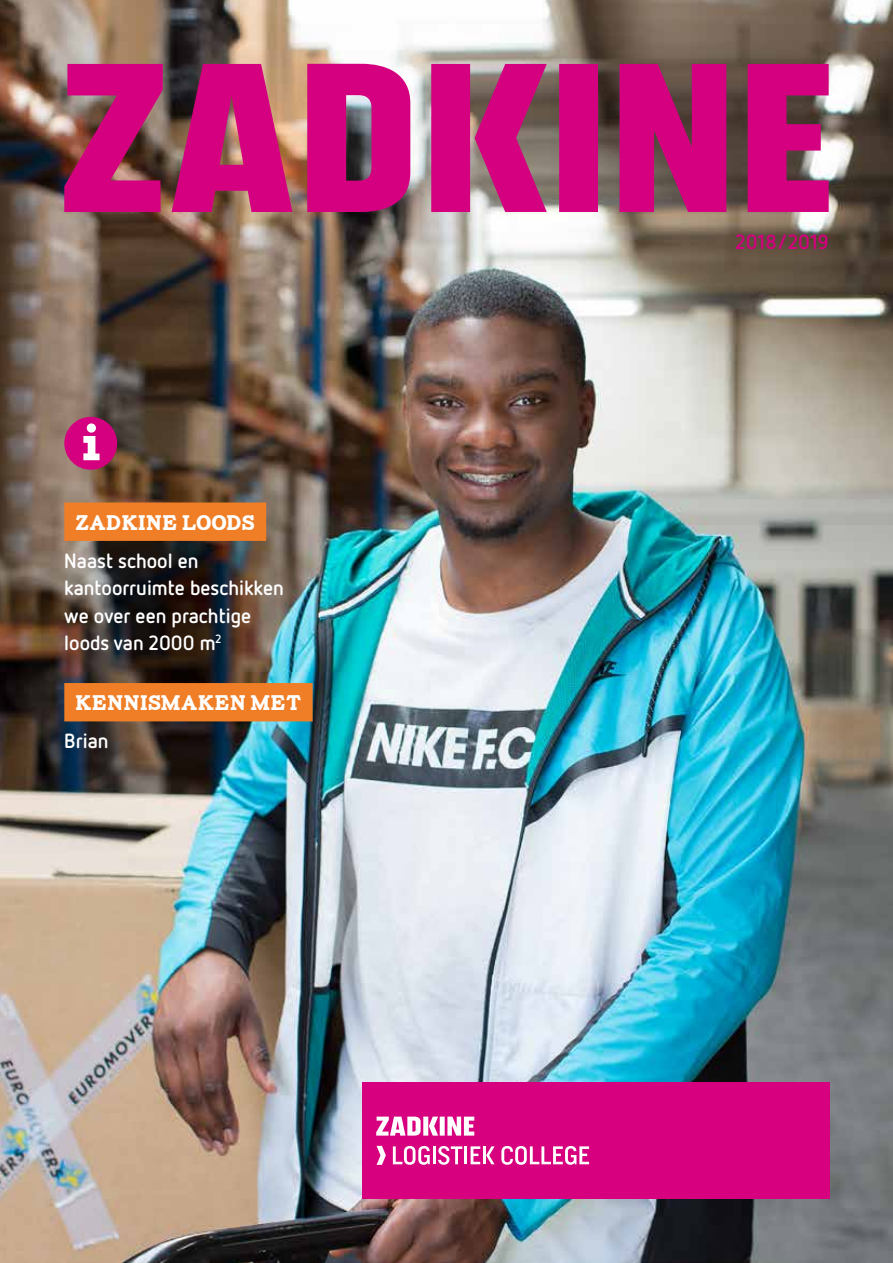
<style>
.page{position:relative;width:893px;height:1263px;background:#fff}
.page>*{position:absolute;margin:0;border:0;box-sizing:border-box;transform-origin:0 0}
.t1{font:21.15px "Carton";color:#fff}
.t2{font:700 20.55px/27.6px "Netto OT";color:#fff}
.t3{font:700 20.55px "Netto OT";color:#d4007f}
</style>
<div class="page">
<img style="left:0;top:0;width:893px;height:1263px">
<div style="left:64px;top:502px;width:202px;height:39px;background:#f07e26"></div>
<div style="left:64px;top:683px;width:249px;height:38px;background:#f07e26"></div>
<div style="left:64px;top:417px;width:53px;height:53px;background:#d4007f;border-radius:50%"></div>
<div style="left:87px;top:423px;width:9px;height:10px;background:#fff;border-radius:50%"></div>
<svg style="left:83px;top:436px;width:17px;height:24px"></svg>
<img style="left:64px;top:64px;width:765px;height:148px">
<div style="left:362px;top:1082px;width:468px;height:117px;background:#d7007e"></div>
<svg style="left:376px;top:1116px;width:98px;height:19px"></svg>
<svg style="left:377px;top:1146px;width:9px;height:19px"></svg>
<hr style="left:464px;top:1146px;width:3px;height:18px;background:#fff">
<svg style="left:471px;top:1146px;width:9px;height:18px"></svg>
<svg style="left:501px;top:1146px;width:88px;height:19px"></svg>
<svg style="left:393px;top:1146px;width:69px;height:19px"></svg>
<hr style="left:483px;top:1146px;width:3px;height:18px;background:#fff">
<svg style="left:486px;top:1146px;width:9px;height:18px"></svg>
<p class="t1" style="left:75px;top:514px;width:182px">ZADKINE LOODS</p>
<p class="t2" style="left:64px;top:546px;width:221px">Naast school en kantoorruimte beschikken we over een prachtige loods van 2000 m<sup>2</sup></p>
<p class="t1" style="left:75px;top:694px;width:228px">KENNISMAKEN MET</p>
<p class="t2" style="left:64px;top:726px;width:46px">Brian</p>
<p class="t3" style="left:736px;top:229px;width:95px">2018/2019</p>
</div>
